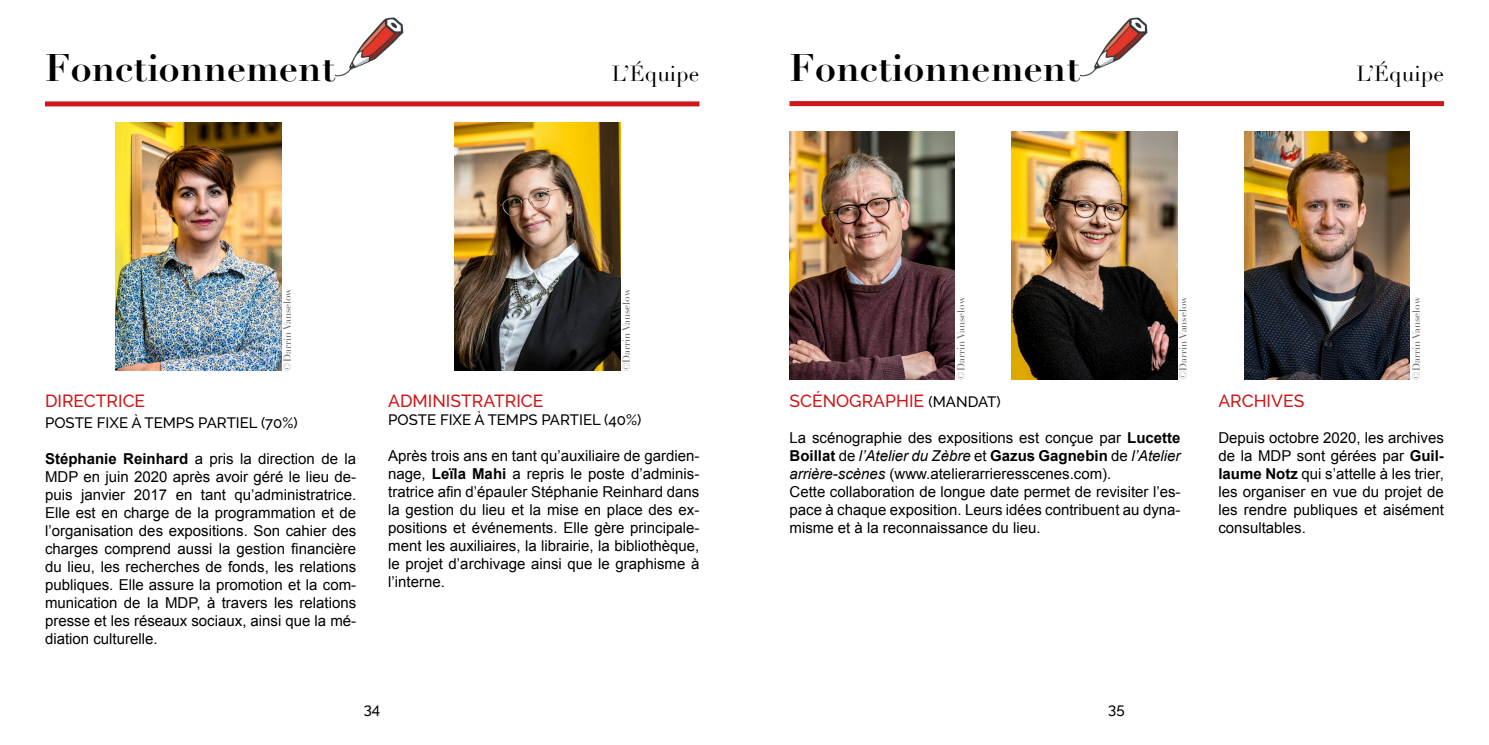
<style>
.page{position:relative;width:1489px;height:745px;background:#fff}
.page>*{position:absolute;margin:0;border:0;box-sizing:border-box;transform-origin:0 0}
.t1{font:700 37.5px "Didot";color:#000}
.t2{font:21.25px "Didot";color:#000}
.t3{font:500 17.5px "Raleway";color:#cd1719}
.t4{font:15px/18px "Arial";color:#000}
.t5{font:500 15px "Raleway";color:#000}
.t6{font:10px "Didot";color:#646363}
.s1{font-weight:700}
.s2{font-size:15px;color:#000}
.s3{font-style:italic}
</style>
<div class="page">
<img style="left:335px;top:17px;width:69px;height:60px">
<div style="left:45px;top:101px;width:654px;height:5px;background:#cd1719"></div>
<img style="left:116px;top:122px;width:165px;height:248px">
<img style="left:455px;top:122px;width:165px;height:248px">
<img style="left:1080px;top:17px;width:68px;height:60px">
<div style="left:789px;top:101px;width:654px;height:5px;background:#cd1719"></div>
<img style="left:789px;top:131px;width:165px;height:248px">
<img style="left:1011px;top:131px;width:165px;height:248px">
<img style="left:1244px;top:131px;width:165px;height:248px">
<h1 class="t1" style="left:45px;top:45px;width:292px">Fonctionnement</h1>
<h2 class="t2" style="left:612px;top:61px;width:89px">L’Équipe</h2>
<p class="t6" style="left:281px;top:370px;width:84px;rotate:-90deg">©Darrin Vanselow</p>
<p class="t6" style="left:620px;top:371px;width:84px;rotate:-90deg">©Darrin Vanselow</p>
<p class="t3" style="left:45px;top:390px;width:102px">DIRECTRICE</p>
<p class="t5" style="left:45px;top:413px;width:254px">POSTE FIXE À TEMPS PARTIEL (70%)</p>
<p class="t4" style="left:45px;top:449px;width:313px"><span class="s1">Stéphanie Reinhard</span> a pris la direction de la MDP en juin 2020 après avoir géré le lieu de&shy;puis janvier 2017 en tant qu’administratrice.<br>Elle est en charge de la programmation et de l’organisation des expositions. Son cahier des charges comprend aussi la gestion financière du lieu, les recherches de fonds, les relations publiques. Elle assure la promotion et la com&shy;munication de la MDP, à travers les relations presse et les réseaux sociaux, ainsi que la mé&shy;diation culturelle.</p>
<p class="t3" style="left:388px;top:390px;width:157px">ADMINISTRATRICE</p>
<p class="t5" style="left:388px;top:410px;width:254px">POSTE FIXE À TEMPS PARTIEL (40%)</p>
<p class="t4" style="left:388px;top:446px;width:313px;text-align:justify">Après trois ans en tant qu’auxiliaire de gardien&shy;nage, <span class="s1">Leïla Mahi</span> a repris le poste d’adminis&shy;tratrice afin d’épauler Stéphanie Reinhard dans la gestion du lieu et la mise en place des ex&shy;positions et événements. Elle gère principale&shy;ment les auxiliaires, la librairie, la bibliothèque, le projet d’archivage ainsi que le graphisme à l’interne.</p>
<p class="t5" style="left:364px;top:699px;width:18px">34</p>
<h1 class="t1" style="left:789px;top:45px;width:292px">Fonctionnement</h1>
<h2 class="t2" style="left:1356px;top:61px;width:89px">L’Équipe</h2>
<p class="t6" style="left:955px;top:379px;width:84px;rotate:-90deg">©Darrin Vanselow</p>
<p class="t6" style="left:1176px;top:379px;width:84px;rotate:-90deg">©Darrin Vanselow</p>
<p class="t6" style="left:1409px;top:379px;width:84px;rotate:-90deg">©Darrin Vanselow</p>
<p class="t3" style="left:789px;top:390px;width:213px">SCÉNOGRAPHIE <span class="s2">(MANDAT)</span></p>
<p class="t4" style="left:789px;top:428px;width:392px">La scénographie des expositions est conçue par <span class="s1">Lucette Boillat</span> de <span class="s3">l’Atelier du Zèbre</span> et <span class="s1">Gazus Gagnebin</span> de <span class="s3">l’Atelier arrière-scènes</span> (www. atelierarrieresscenes. com).<br>Cette collaboration de longue date permet de revisiter l’es&shy;pace à chaque exposition. Leurs idées contribuent au dyna&shy;misme et à la reconnaissance du lieu.</p>
<p class="t3" style="left:1218px;top:390px;width:87px">ARCHIVES</p>
<p class="t4" style="left:1218px;top:428px;width:227px;text-align:justify">Depuis octobre 2020, les archives de la MDP sont gérées par <span class="s1">Guil&shy;laume Notz</span> qui s’attelle à les trier, les organiser en vue du projet de les rendre publiques et aisément consultables.</p>
<p class="t5" style="left:1108px;top:699px;width:18px">35</p>
</div>
